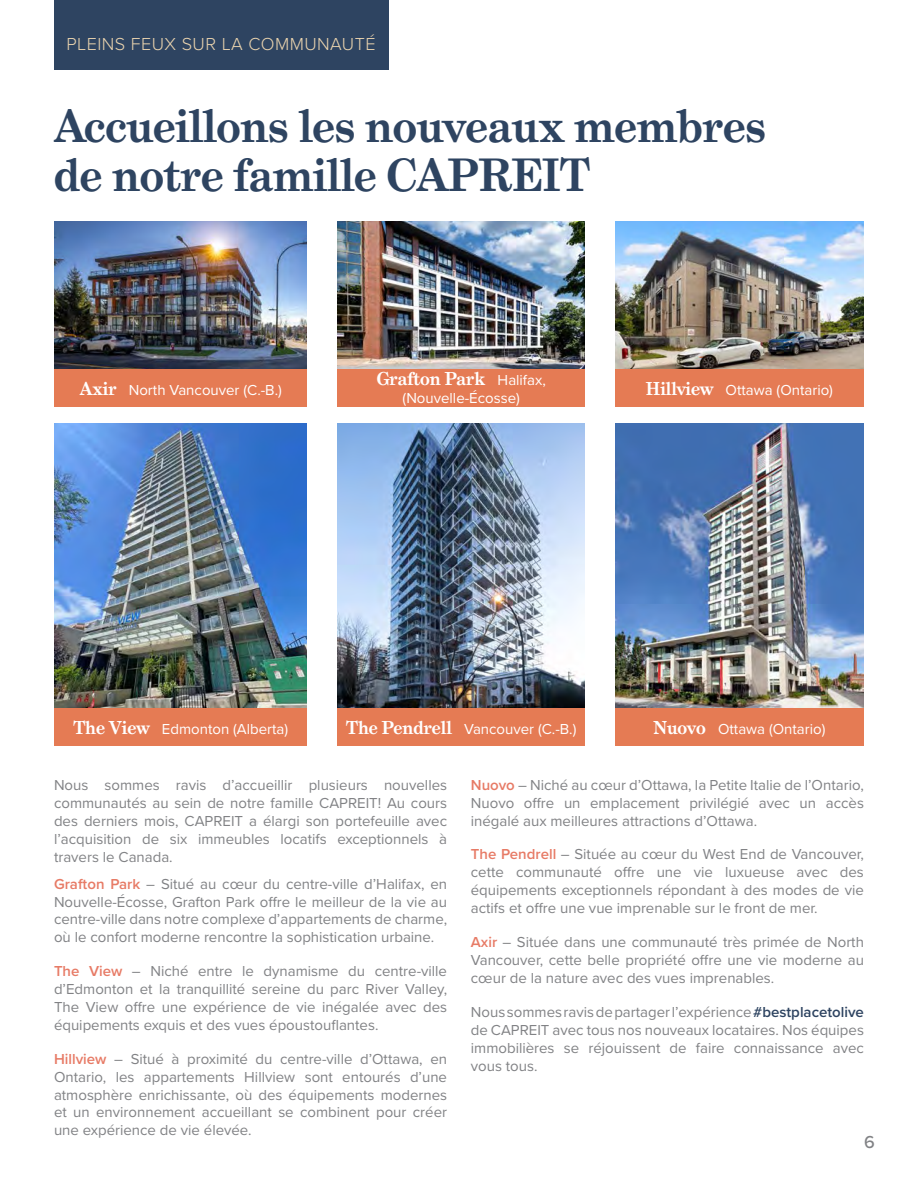
<style>
.page{position:relative;width:918px;height:1188px;background:#fff}
.page>*{position:absolute;margin:0;border:0;box-sizing:border-box;transform-origin:0 0}
.t1{font:700 45px/49.5px "Grad";color:#2e4461}
.t2{font:300 18px "Proxima Nova";letter-spacing:.025em;color:#ecd5af}
.t3{font:700 18px "Grad";color:#fff}
.t4{font:500 18px "Proxima Nova";color:#818285}
.t5{font:15px/18px "Proxima Nova";color:#818285;text-align:justify}
.t6{font:15px "Proxima Nova";color:#fff}
.s1{font-family:"Grad";font-weight:700;font-size:18px}
.s2{font-family:"Proxima Nova";font-weight:400;font-size:15px}
.s3{font-weight:600;color:#e77b66}
.s4{font-weight:600;color:#2e4461}
</style>
<div class="page">
<div style="left:54px;top:0;width:334px;height:69px;background:#2e4461"></div>
<img style="left:54px;top:221px;width:253px;height:148px">
<img style="left:337px;top:221px;width:248px;height:148px">
<img style="left:615px;top:221px;width:249px;height:148px">
<img style="left:54px;top:423px;width:253px;height:285px">
<img style="left:337px;top:423px;width:248px;height:285px">
<img style="left:615px;top:423px;width:249px;height:285px">
<div style="left:54px;top:369px;width:254px;height:38px;background:#e57b54"></div>
<div style="left:332px;top:369px;width:254px;height:38px;background:#e57b54"></div>
<div style="left:610px;top:369px;width:254px;height:38px;background:#e57b54"></div>
<div style="left:54px;top:708px;width:254px;height:38px;background:#e57b54"></div>
<div style="left:332px;top:708px;width:254px;height:38px;background:#e57b54"></div>
<div style="left:610px;top:708px;width:254px;height:38px;background:#e57b54"></div>
<div style="left:308px;top:215px;width:29px;height:536px;background:#fff"></div>
<div style="left:586px;top:215px;width:29px;height:536px;background:#fff"></div>
<p class="t2" style="left:67px;top:30px;width:310px">PLEINS FEUX SUR LA COMMUNAUTÉ</p>
<p class="t1" style="left:54px;top:101px;width:714px">Accueillons les nouveaux membres de notre famille CAPREIT</p>
<p class="t6" style="left:80px;top:379px;width:204px"><span class="s1">Axir</span> North Vancouver (C.-B.)</p>
<p class="t3" style="left:377px;top:367px;width:171px">Grafton Park <span class="s2">Halifax,</span></p>
<p class="t6" style="left:403px;top:386px;width:119px">(Nouvelle-Écosse)</p>
<p class="t6" style="left:646px;top:379px;width:189px"><span class="s1">Hillview</span> Ottawa (Ontario)</p>
<p class="t6" style="left:73px;top:718px;width:216px"><span class="s1">The View</span> Edmonton (Alberta)</p>
<p class="t6" style="left:346px;top:718px;width:232px"><span class="s1">The Pendrell</span> Vancouver (C.-B.)</p>
<p class="t6" style="left:653px;top:718px;width:174px"><span class="s1">Nuovo</span> Ottawa (Ontario)</p>
<p class="t5" style="left:54px;top:775px;width:395px">Nous sommes ravis d’accueillir plusieurs nouvelles communautés au sein de notre famille CAPREIT! Au cours des derniers mois, CAPREIT a élargi son portefeuille avec l’acquisition de six immeubles locatifs exceptionnels à travers le Canada.</p>
<p class="t5" style="left:54px;top:874px;width:395px"><span class="s3">Grafton Park</span> – Situé au cœur du centre-ville d’Halifax, en Nouvelle-Écosse, Grafton Park offre le meilleur de la vie au centre-ville dans notre complexe d’appartements de charme, où le confort moderne rencontre la sophistication urbaine.</p>
<p class="t5" style="left:54px;top:962px;width:395px"><span class="s3">The View</span> – Niché entre le dynamisme du centre-ville d’Edmonton et la tranquillité sereine du parc River Valley, The View offre une expérience de vie inégalée avec des équipements exquis et des vues époustouflantes.</p>
<p class="t5" style="left:54px;top:1049px;width:395px"><span class="s3">Hillview</span> – Situé à proximité du centre-ville d’Ottawa, en Ontario, les appartements Hillview sont entourés d’une atmosphère enrichissante, où des équipements modernes et un environnement accueillant se combinent pour créer une expérience de vie élevée.</p>
<p class="t5" style="left:471px;top:775px;width:395px"><span class="s3">Nuovo</span> – Niché au cœur d’Ottawa, la Petite Italie de l’Ontario, Nuovo offre un emplacement privilégié avec un accès inégalé aux meilleures attractions d’Ottawa.</p>
<p class="t5" style="left:471px;top:845px;width:395px"><span class="s3">The Pendrell</span> – Située au cœur du West End de Vancouver, cette communauté offre une vie luxueuse avec des équipements exceptionnels répondant à des modes de vie actifs et offre une vue imprenable sur le front de mer.</p>
<p class="t5" style="left:471px;top:932px;width:395px"><span class="s3">Axir</span> – Située dans une communauté très primée de North Vancouver, cette belle propriété offre une vie moderne au cœur de la nature avec des vues imprenables.</p>
<p class="t5" style="left:471px;top:1002px;width:395px">Nous sommes ravis de partager l’expérience <span class="s4">#bestplacetolive </span>de CAPREIT avec tous nos nouveaux locataires. Nos équipes immobilières se réjouissent de faire connaissance avec vous tous.</p>
<p class="t4" style="left:864px;top:1129px;width:12px">6</p>
</div>
